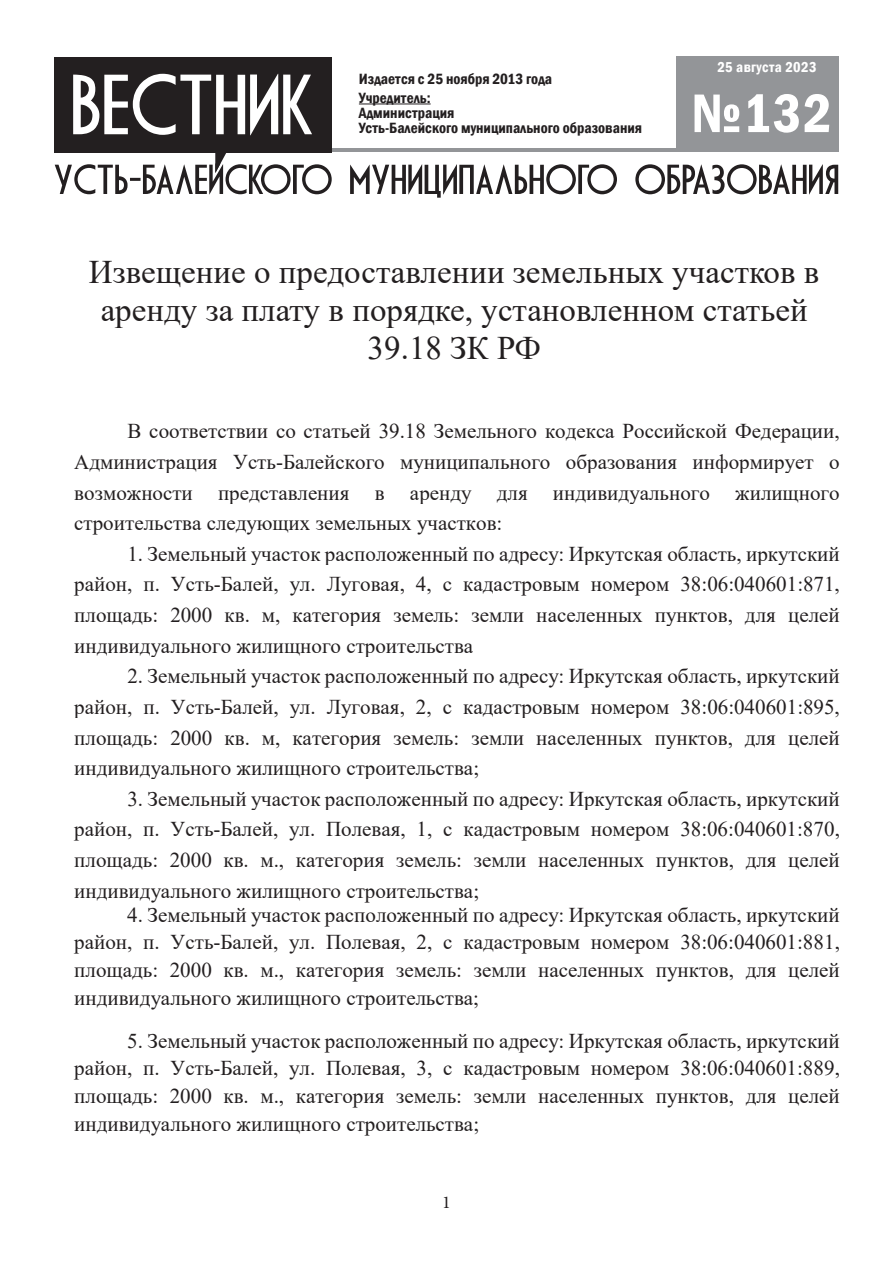
<style>
.page{position:relative;width:893px;height:1263px;background:#fff}
.page>*{position:absolute;margin:0;border:0;box-sizing:border-box;transform-origin:0 0}
.t1{font:600 condensed 56.25px "Franklin Gothic";color:#fff}
.t2{font:33px/38px "Times New Roman";color:#231f20;text-align:center}
.t3{font:21px/30.6px "Times New Roman";color:#231f20;text-align:justify}
.t4{font:18px "Minion Pro";color:#231f20}
.t5{font:600 condensed 15.3px/18.9px "Franklin Gothic";color:#231f20}
.t6{font:600 condensed 14.7px "Franklin Gothic";letter-spacing:.025em;color:#fff}
</style>
<div class="page">
<div style="left:676px;top:57px;width:163px;height:95px;background:#939598"></div>
<hr style="left:54px;top:148px;width:785px;height:4px;background:#939598">
<svg style="left:55px;top:152px;width:783px;height:46px"></svg>
<div style="left:54px;top:57px;width:278px;height:95px;background:#231f20"></div>
<svg style="left:73px;top:74px;width:239px;height:61px"></svg>
<hr style="left:359px;top:104px;width:72px;height:1px;background:#231f20">
<p class="t5" style="left:359px;top:69px;width:195px">Издается с 25 ноября 2013 года<br>Учредитель:</p>
<p class="t5" style="left:359px;top:105px;width:285px;line-height:15.3px">Администрация<br>Усть-Балейского муниципального образования</p>
<p class="t6" style="left:717px;top:57px;width:101px">25 августа 2023</p>
<h1 class="t1" style="left:691px;top:76px;width:142px">№132</h1>
<h2 class="t2" style="left:89px;top:252px;width:732px">Извещение о предоставлении земельных участков в аренду за плату в порядке, установленном статьей<br>39.18 ЗК РФ</h2>
<p class="t3" style="left:74px;top:415px;width:767px;text-indent:53px">В соответствии со статьей 39.18 Земельного кодекса Российской Федерации, Администрация Усть-Балейского муниципального образования информирует о возможности представления в аренду для индивидуального жилищного строительства следующих земельных участков:</p>
<p class="t3" style="left:74px;top:538px;width:767px;text-indent:53px">1. Земельный участок расположенный по адресу: Иркутская область, иркутский район, п. Усть-Балей, ул. Луговая, 4, с кадастровым номером 38:06:040601:871, площадь: 2000 кв. м, категория земель: земли населенных пунктов, для целей индивидуального жилищного строительства</p>
<p class="t3" style="left:74px;top:660px;width:767px;text-indent:53px">2. Земельный участок расположенный по адресу: Иркутская область, иркутский район, п. Усть-Балей, ул. Луговая, 2, с кадастровым номером 38:06:040601:895, площадь: 2000 кв. м, категория земель: земли населенных пунктов, для целей индивидуального жилищного строительства;</p>
<p class="t3" style="left:74px;top:783px;width:767px;text-indent:53px">3. Земельный участок расположенный по адресу: Иркутская область, иркутский район, п. Усть-Балей, ул. Полевая, 1, с кадастровым номером 38:06:040601:870, площадь: 2000 кв. м., категория земель: земли населенных пунктов, для целей индивидуального жилищного строительства;</p>
<p class="t3" style="left:74px;top:900px;width:767px;line-height:27.8px;text-indent:53px">4. Земельный участок расположенный по адресу: Иркутская область, иркутский район, п. Усть-Балей, ул. Полевая, 2, с кадастровым номером 38:06:040601:881, площадь: 2000 кв. м., категория земель: земли населенных пунктов, для целей индивидуального жилищного строительства;</p>
<p class="t3" style="left:74px;top:1026px;width:767px;line-height:27.9px;text-indent:53px">5. Земельный участок расположенный по адресу: Иркутская область, иркутский район, п. Усть-Балей, ул. Полевая, 3, с кадастровым номером 38:06:040601:889, площадь: 2000 кв. м., категория земель: земли населенных пунктов, для целей индивидуального жилищного строительства;</p>
<p class="t4" style="left:442px;top:1190px;width:10px">1</p>
</div>
